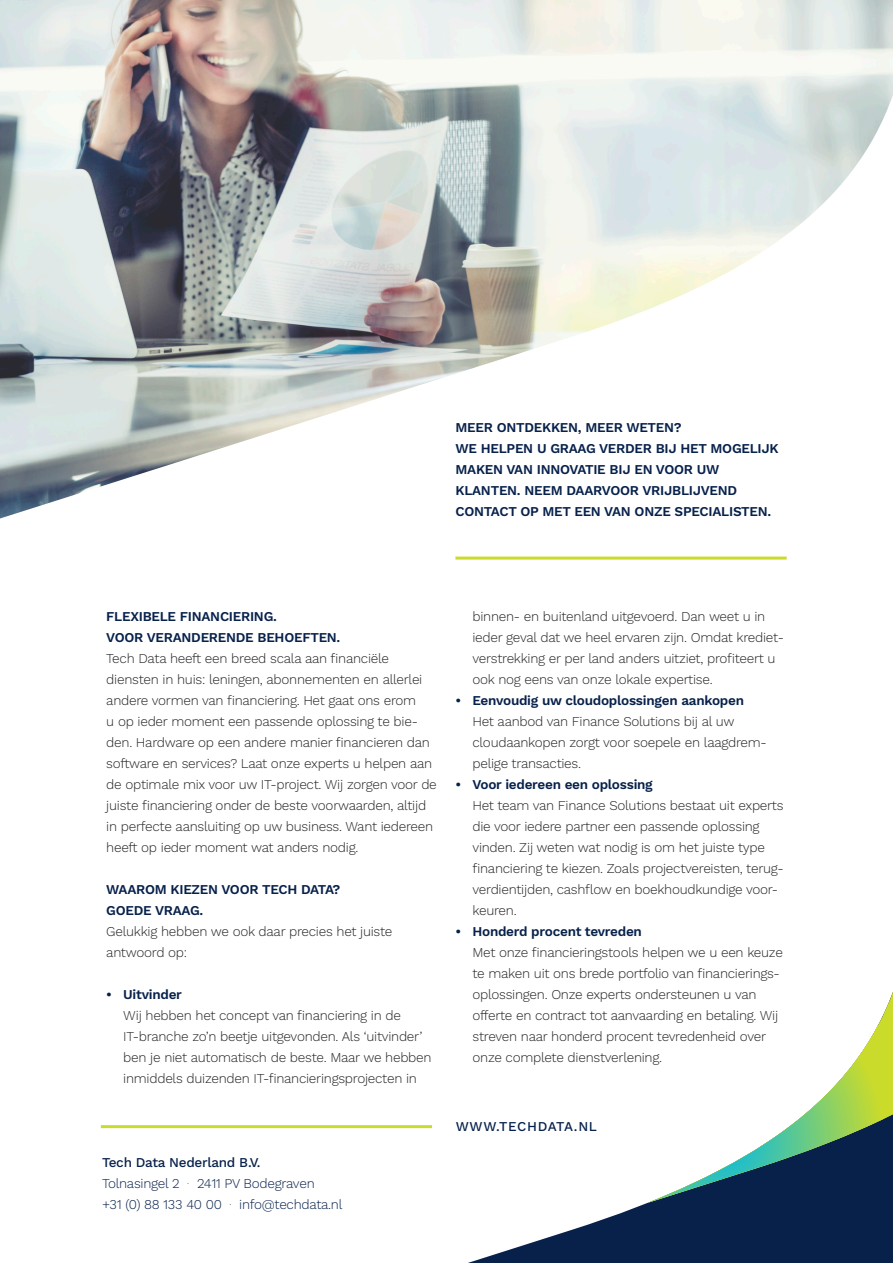
<style>
.page{position:relative;width:893px;height:1263px;background:#fff}
.page>*{position:absolute;margin:0;border:0;box-sizing:border-box;transform-origin:0 0}
.t1{font:300 13.5px/21px "Work Sans";letter-spacing:-.02em;color:#231f20}
.t2{font:600 13.5px/21px "Work Sans";letter-spacing:-.02em;color:#07214b}
.t3{font:300 13.5px "Work Sans";letter-spacing:-.02em;color:#07214b}
.t4{font:500 13.5px "Work Sans";letter-spacing:-.02em;color:#07214b}
.t5{font:500 13.5px "Work Sans";letter-spacing:.05em;color:#07214b}
</style>
<div class="page">
<svg style="left:381px;top:1128px;width:512px;height:135px"></svg>
<svg style="left:877px;top:992px;width:16px;height:211px;background:#879951"></svg>
<svg style="left:647px;top:1026px;width:236px;height:177px"></svg>
<hr style="left:455px;top:557px;width:332px;height:3px;background:#cadb2a">
<hr style="left:101px;top:1125px;width:331px;height:3px;background:#cadb2a">
<img style="left:0;top:0;width:893px;height:518px">
<p class="t2" style="left:455px;top:418px;width:228px">MEER ONTDEKKEN, MEER WETEN?</p>
<p class="t2" style="left:455px;top:439px;width:325px">WE HELPEN U GRAAG VERDER BIJ HET MOGELIJK MAKEN VAN INNOVATIE BIJ EN VOOR UW KLANTEN. NEEM DAARVOOR VRIJBLIJVEND CONTACT OP MET EEN VAN ONZE SPECIALISTEN.</p>
<p class="t2" style="left:106px;top:607px;width:172px">FLEXIBELE FINANCIERING.</p>
<p class="t2" style="left:106px;top:628px;width:236px">VOOR VERANDERENDE BEHOEFTEN.</p>
<p class="t1" style="left:106px;top:648px;width:332px">Tech Data heeft een breed scala aan financiële diensten in huis: leningen, abonnementen en allerlei andere vormen van financiering. Het gaat ons erom<br>u op ieder moment een passende oplossing te bie&shy;den. Hardware op een andere manier financieren dan software en services? Laat onze experts u helpen aan de optimale mix voor uw IT-project. Wij zorgen voor de juiste financiering onder de beste voorwaarden, altijd in perfecte aansluiting op uw business. Want iedereen heeft op ieder moment wat anders nodig.</p>
<p class="t2" style="left:106px;top:880px;width:236px">WAAROM KIEZEN VOOR TECH DATA?</p>
<p class="t2" style="left:106px;top:901px;width:99px">GOEDE VRAAG.</p>
<p class="t1" style="left:106px;top:921px;width:288px">Gelukkig hebben we ook daar precies het juiste antwoord op:</p>
<p class="t2" style="left:106px;top:985px;width:77px">• Uitvinder</p>
<p class="t1" style="left:123px;top:1005px;width:310px">Wij hebben het concept van financiering in de IT-branche zo’n beetje uitgevonden. Als ‘uitvinder’ ben je niet automatisch de beste. Maar we hebben inmiddels duizenden IT-financieringsprojecten in</p>
<p class="t4" style="left:102px;top:1154px;width:160px">Tech Data Nederland B.V.</p>
<p class="t3" style="left:102px;top:1175px;width:214px">Tolnasingel 2 <sup>.</sup> 2411 PV Bodegraven</p>
<p class="t3" style="left:102px;top:1196px;width:242px">+31 (0) 88 133 40 00 <sup>.</sup> info@techdata.nl</p>
<p class="t1" style="left:472px;top:606px;width:313px">binnen- en buitenland uitgevoerd. Dan weet u in ieder geval dat we heel ervaren zijn. Omdat krediet&shy;verstrekking er per land anders uitziet, profiteert u ook nog eens van onze lokale expertise.</p>
<p class="t2" style="left:455px;top:691px;width:290px">• Eenvoudig uw cloudoplossingen aankopen</p>
<p class="t1" style="left:472px;top:711px;width:294px">Het aanbod van Finance Solutions bij al uw cloudaankopen zorgt voor soepele en laagdrem&shy;pelige transacties.</p>
<p class="t2" style="left:455px;top:775px;width:199px">• Voor iedereen een oplossing</p>
<p class="t1" style="left:472px;top:795px;width:313px">Het team van Finance Solutions bestaat uit experts die voor iedere partner een passende oplossing vinden. Zij weten wat nodig is om het juiste type financiering te kiezen. Zoals projectvereisten, terug&shy;verdientijden, cashflow en boekhoudkundige voor&shy;keuren.</p>
<p class="t2" style="left:455px;top:922px;width:188px">• Honderd procent tevreden</p>
<p class="t1" style="left:472px;top:942px;width:312px">Met onze financieringstools helpen we u een keuze te maken uit ons brede portfolio van financierings&shy;oplossingen. Onze experts ondersteunen u van offerte en contract tot aanvaarding en betaling. Wij streven naar honderd procent tevredenheid over onze complete dienstverlening.</p>
<p class="t5" style="left:456px;top:1118px;width:143px">WWW.TECHDATA.NL</p>
</div>
